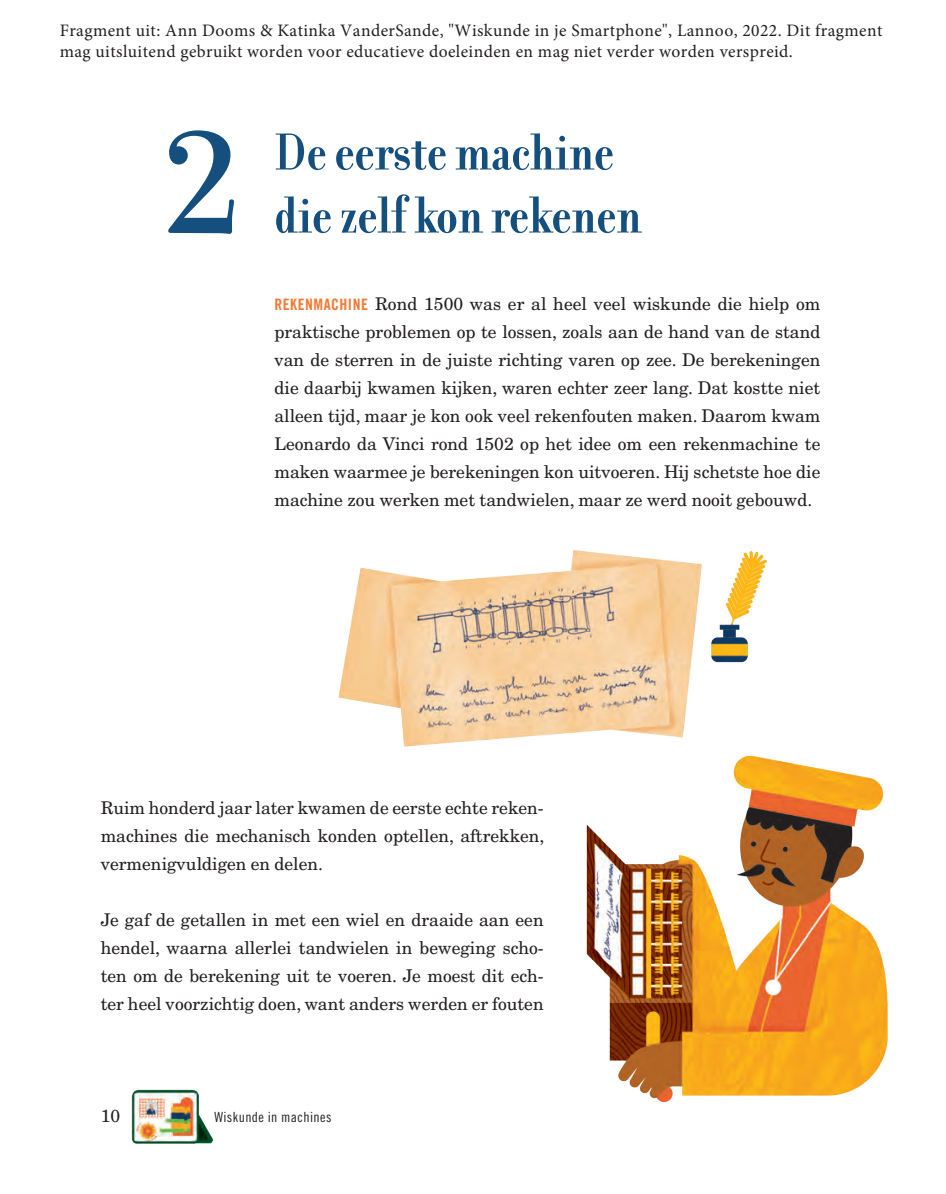
<style>
.page{position:relative;width:946px;height:1194px;background:#fff}
.page>*{position:absolute;margin:0;border:0;box-sizing:border-box;transform-origin:0 0}
.t1{font:155.75px "Filosofia Unicase";color:#144f7e}
.t2{font:700 56px/63px "Filosofia Grand";color:#144f7e}
.t3{font:17.5px/28px "New Century Schlbk LT Std";color:#231f20;text-align:justify}
.t4{font:17.5px/21px "Minion Pro";letter-spacing:.025em;color:#221e1f}
.t5{font:14px "Trade Gothic LT Std Cn 18";letter-spacing:.03em;color:#231f20}
.s1{font-family:"Trade Gothic LT Std Bd Cn 20";font-size:15.75px;color:#f37932}
</style>
<div class="page">
<img style="left:131px;top:1089px;width:83px;height:55px">
<img style="left:338px;top:550px;width:429px;height:197px">
<img style="left:566px;top:735px;width:322px;height:367px">
<p class="t4" style="left:60px;top:20px;width:824px">Fragment uit: Ann Dooms &amp; Katinka VanderSande, "Wiskunde in je Smartphone", Lannoo, 2022. Dit fragment mag uitsluitend gebruikt worden voor educatieve doeleinden en mag niet verder worden verspreid.</p>
<h1 class="t1" style="left:162px;top:91px;width:85px">2</h1>
<h2 class="t2" style="left:274px;top:121px;width:368px">De eerste machine die zelf kon rekenen</h2>
<p class="t3" style="left:274px;top:289px;width:547px"><span class="s1">REKENMACHINE</span> Rond 1500 was er al heel veel wiskunde die hielp om praktische problemen op te lossen, zoals aan de hand van de stand van de sterren in de juiste richting varen op zee. De berekeningen die daarbij kwamen kijken, waren echter zeer lang. Dat kostte niet alleen tijd, maar je kon ook veel rekenfouten maken. Daarom kwam Leonardo da Vinci rond 1502 op het idee om een rekenmachine te maken waarmee je berekeningen kon uitvoeren. Hij schetste hoe die machine zou werken met tandwielen, maar ze werd nooit gebouwd.</p>
<p class="t3" style="left:101px;top:793px;width:445px">Ruim honderd jaar later kwamen de eerste echte reken&shy;machines die mechanisch konden optellen, aftrekken, vermenigvuldigen en delen.</p>
<p class="t3" style="left:101px;top:905px;width:444px">Je gaf de getallen in met een wiel en draaide aan een hendel, waarna allerlei tandwielen in beweging scho&shy;ten om de berekening uit te voeren. Je moest dit ech&shy;ter heel voorzichtig doen, want anders werden er fouten</p>
<p class="t3" style="left:101px;top:1101px;width:21px">10</p>
<p class="t5" style="left:214px;top:1108px;width:118px">Wiskunde in machines</p>
</div>
